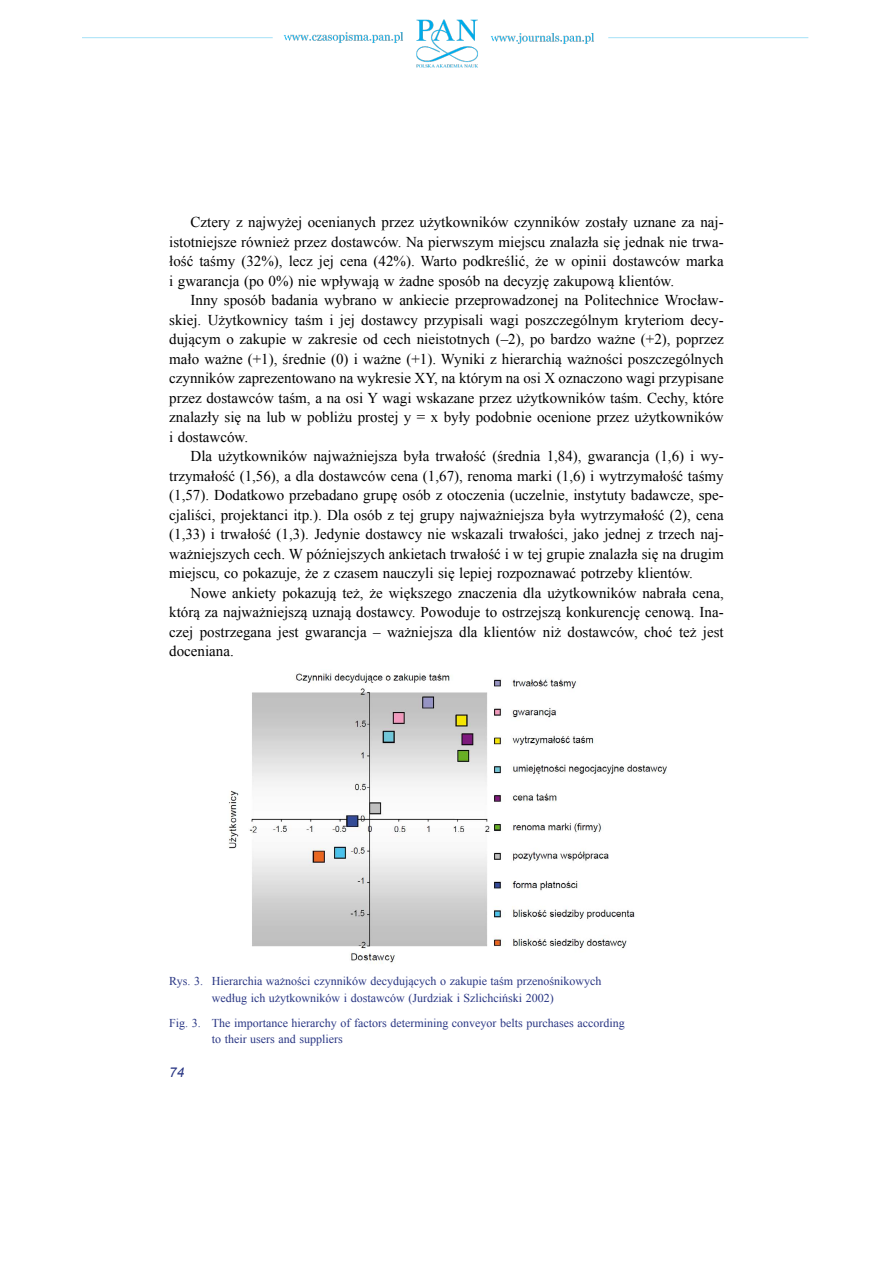
<style>
.page{position:relative;width:893px;height:1263px;background:#fff}
.page>*{position:absolute;margin:0;border:0;box-sizing:border-box;transform-origin:0 0}
.t1{font:15px/19.5px "Times New Roman";color:#000;text-align:justify}
.t2{font:italic 13.5px "Arial";color:#283583}
.t3{font:12px/16.5px "Times New Roman";color:#283583;text-align:center}
</style>
<div class="page">
<img style="left:82px;top:19px;width:727px;height:49px">
<img style="left:229px;top:673px;width:438px;height:291px">
<p class="t1" style="left:169px;top:212px;width:556px;text-indent:21px">Cztery z najwyżej ocenianych przez użytkowników czynników zostały uznane za naj&shy;istotniejsze również przez dostawców. Na pierwszym miejscu znalazła się jednak nie trwa&shy;łość taśmy (32%), lecz jej cena (42%). Warto podkreślić, że w opinii dostawców marka i gwarancja (po 0%) nie wpływają w żadne sposób na decyzję zakupową klientów.</p>
<p class="t1" style="left:169px;top:290px;width:556px;text-indent:21px">Inny sposób badania wybrano w ankiecie przeprowadzonej na Politechnice Wrocław&shy;skiej. Użytkownicy taśm i jej dostawcy przypisali wagi poszczególnym kryteriom decy&shy;dującym o zakupie w zakresie od cech nieistotnych (–2), po bardzo ważne (+2), poprzez mało ważne (+1), średnie (0) i ważne (+1). Wyniki z hierarchią ważności poszczególnych czynników zaprezentowano na wykresie XY, na którym na osi X oznaczono wagi przypisane przez dostawców taśm, a na osi Y wagi wskazane przez użytkowników taśm. Cechy, które znalazły się na lub w pobliżu prostej y = x były podobnie ocenione przez użytkowników i dostawców.</p>
<p class="t1" style="left:169px;top:446px;width:556px;text-indent:21px">Dla użytkowników najważniejsza była trwałość (średnia 1,84), gwarancja (1,6) i wy&shy;trzymałość (1,56), a dla dostawców cena (1,67), renoma marki (1,6) i wytrzymałość taśmy (1,57). Dodatkowo przebadano grupę osób z otoczenia (uczelnie, instytuty badawcze, spe&shy;cjaliści, projektanci itp.). Dla osób z tej grupy najważniejsza była wytrzymałość (2), cena (1,33) i trwałość (1,3). Jedynie dostawcy nie wskazali trwałości, jako jednej z trzech naj&shy;ważniejszych cech. W późniejszych ankietach trwałość i w tej grupie znalazła się na drugim miejscu, co pokazuje, że z czasem nauczyli się lepiej rozpoznawać potrzeby klientów.</p>
<p class="t1" style="left:169px;top:583px;width:556px;text-indent:21px">Nowe ankiety pokazują też, że większego znaczenia dla użytkowników nabrała cena, którą za najważniejszą uznają dostawcy. Powoduje to ostrzejszą konkurencję cenową. Ina&shy;czej postrzegana jest gwarancja – ważniejsza dla klientów niż dostawców, choć też jest doceniana.</p>
<p class="t3" style="left:169px;top:973px;width:434px">Rys. 3. Hierarchia ważności czynników decydujących o zakupie taśm przenośnikowych według ich użytkowników i dostawców (Jurdziak i Szlichciński 2002)</p>
<p class="t3" style="left:212px;top:1014px;width:414px;text-align:left;text-indent:-43px">Fig. 3. The importance hierarchy of factors determining conveyor belts purchases according to their users and suppliers</p>
<p class="t2" style="left:169px;top:1064px;width:17px">74</p>
</div>
